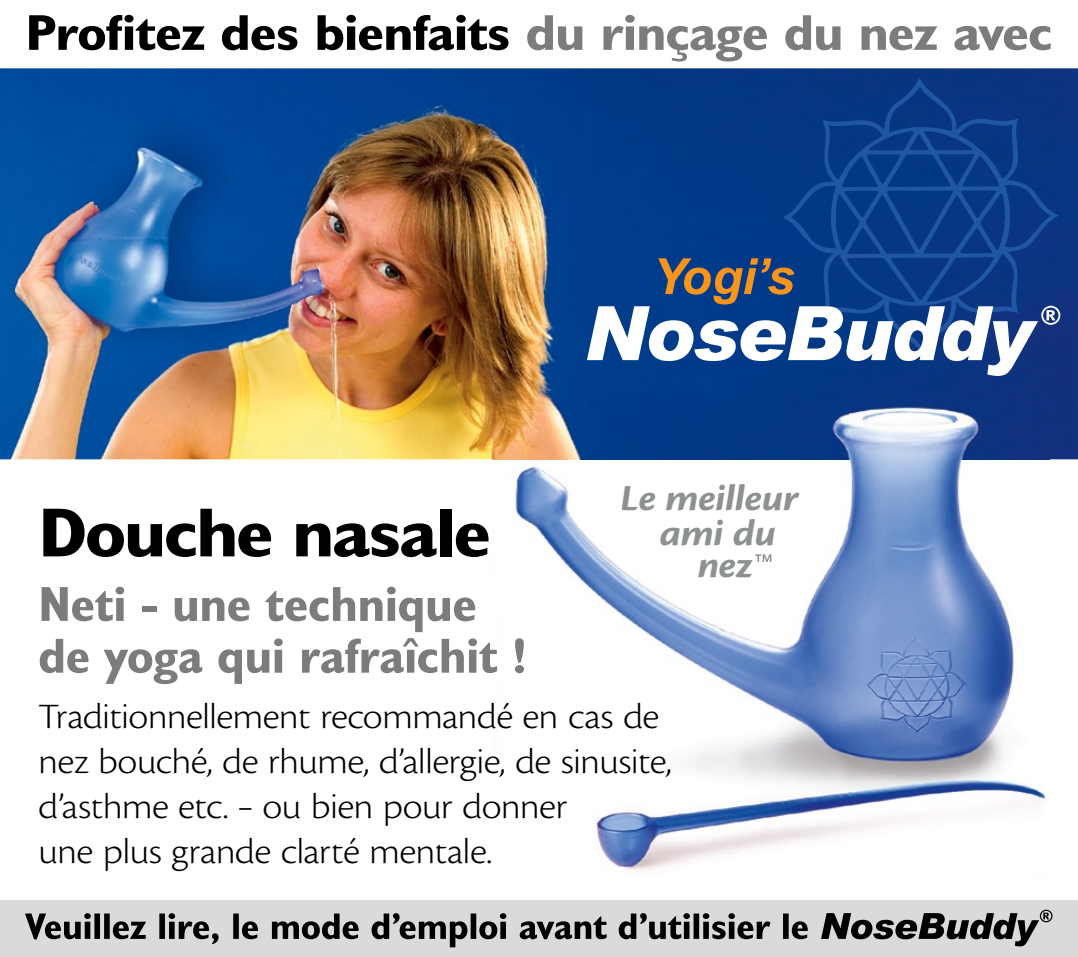
<style>
.page{position:relative;width:1078px;height:957px;background:#fff}
.page>*{position:absolute;margin:0;border:0;box-sizing:border-box;transform-origin:0 0}
.t1{font:700 condensed 69.75px "Humanist 521 BT";letter-spacing:-.025em;color:#000;scale:1.22 1}
.t2{font:700 condensed 50.62px "Humanist 521 BT";letter-spacing:-.015em;color:#000;scale:1.2 1}
.t3{font:700 condensed 49.5px/51.8px "Humanist 521 BT";letter-spacing:-.005em;color:#7a7c7e;scale:1.12 1}
.t4{font:italic 700 38.25px "Cronos Pro";letter-spacing:-.015em;color:#8e9192;scale:1.1 1}
.t5{font:300 37.12px/45px "Cronos Pro";letter-spacing:-.02em;color:#000;scale:1.08 1}
.s1{color:#7a7c7e}
</style>
<div class="page">
<div style="left:0;top:900px;width:1078px;height:57px;background:#d9dadb"></div>
<img style="left:0;top:68px;width:1078px;height:391px">
<img style="left:493px;top:400px;width:556px;height:471px">
<svg style="left:25px;top:909px;width:1027px;height:38px"></svg>
<svg style="left:784px;top:79px;width:275px;height:179px;background:#0b3c8a"></svg>
<svg style="left:587px;top:258px;width:473px;height:118px"></svg>
<h2 class="t2" style="left:26px;top:1px;width:857px">Profitez des bienfaits <span class="s1">du rinçage du nez avec</span></h2>
<p class="t4" style="left:620px;top:476px;width:164px">Le meilleur</p>
<p class="t4" style="left:660px;top:510px;width:107px">ami du</p>
<p class="t4" style="left:698px;top:543px;width:70px">nez<sup>™</sup></p>
<h1 class="t1" style="left:38px;top:489px;width:373px">Douche nasale</h1>
<h3 class="t3" style="left:38px;top:577px;width:438px">Neti - une technique de yoga qui rafraîchit !</h3>
<p class="t5" style="left:38px;top:694px;width:588px">Traditionnellement recommandé en cas de nez bouché, de rhume, d’allergie, de sinusite, d’asthme etc. – ou bien pour donner<br>une plus grande clarté mentale.</p>
</div>
